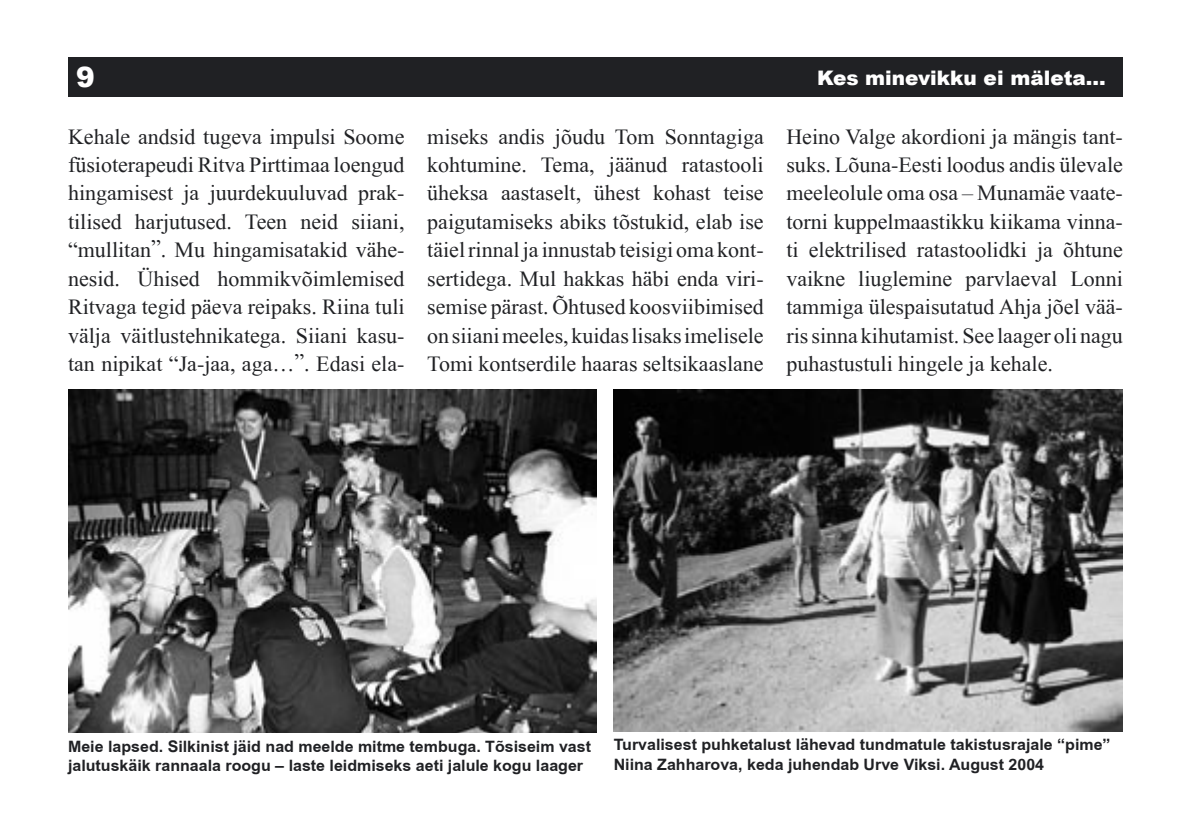
<style>
.page{position:relative;width:1191px;height:840px;background:#fff}
.page>*{position:absolute;margin:0;border:0;box-sizing:border-box;transform-origin:0 0}
.t1{font:900 28px "Arial";color:#fff}
.t2{font:22px/28.4px "EE Times New Roman";color:#202124;text-align:justify}
.t3{font:900 20px "Arial";color:#fff}
.t4{font:700 16px/19.2px "EE Arial";color:#202124}
</style>
<div class="page">
<div style="left:68px;top:57px;width:1055px;height:39px;background:#202124"></div>
<img style="left:68px;top:389px;width:529px;height:342px">
<img style="left:613px;top:389px;width:510px;height:341px">
<p class="t1" style="left:76px;top:57px;width:20px">9</p>
<p class="t3" style="left:817px;top:64px;width:290px">Kes minevikku ei mäleta...</p>
<p class="t2" style="left:68px;top:122px;width:338px">Kehale andsid tugeva impulsi Soome füsioterapeudi Ritva Pirttimaa loengud hingamisest ja juurdekuuluvad prak&shy;tilised harjutused. Teen neid siiani, “mullitan”. Mu hingamisatakid vähe&shy;nesid. Ühised hommikvõimlemised Ritvaga tegid päeva reipaks. Riina tuli välja väitlustehnikatega. Siiani kasu&shy;tan nipikat “Ja-jaa, aga…”. Edasi ela-</p>
<p class="t2" style="left:427px;top:122px;width:338px">miseks andis jõudu Tom Sonntagiga kohtumine. Tema, jäänud ratastooli üheksa aastaselt, ühest kohast teise paigutamiseks abiks tõstukid, elab ise täiel rinnal ja innustab teisigi oma kont&shy;sertidega. Mul hakkas häbi enda viri&shy;semise pärast. Õhtused koosviibimised on siiani meeles, kuidas lisaks imelisele Tomi kontserdile haaras seltsikaaslane</p>
<p class="t2" style="left:786px;top:122px;width:338px">Heino Valge akordioni ja mängis tant&shy;suks. Lõuna-Eesti loodus andis ülevale meeleolule oma osa – Munamäe vaate&shy;torni kuppelmaastikku kiikama vinna&shy;ti elektrilised ratastoolidki ja õhtune vaikne liuglemine parvlaeval Lonni tammiga ülespaisutatud Ahja jõel vää&shy;ris sinna kihutamist. See laager oli nagu puhastustuli hingele ja kehale.</p>
<p class="t4" style="left:68px;top:736px;width:524px">Meie lapsed. Silkinist jäid nad meelde mitme tembuga. Tõsiseim vast jalutuskäik rannaala roogu – laste leidmiseks aeti jalule kogu laager</p>
<p class="t4" style="left:613px;top:734px;width:498px">Turvalisest puhketalust lähevad tundmatule takistusrajale “pime”<br>Niina Zahharova, keda juhendab Urve Viksi. August 2004</p>
</div>
